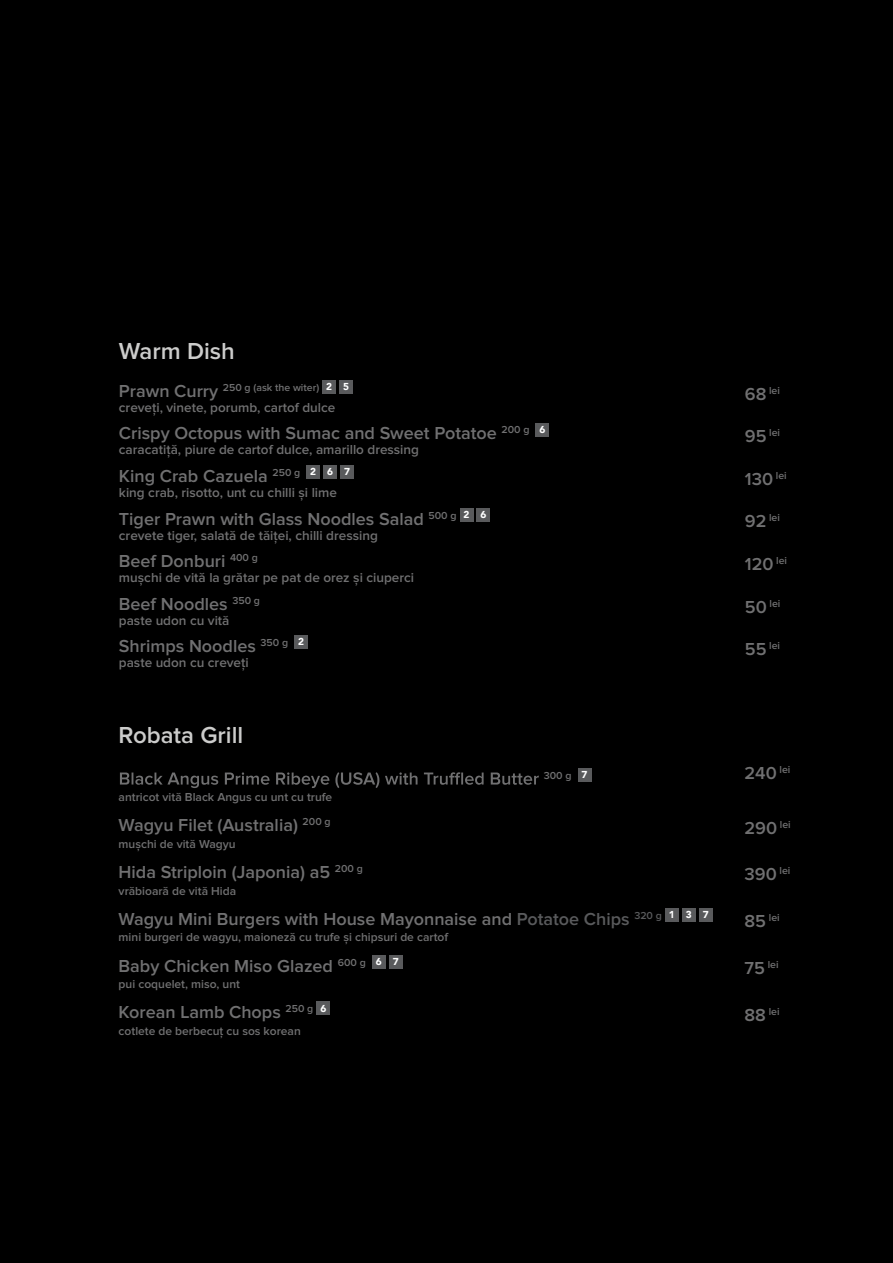
<style>
.page{position:relative;width:893px;height:1263px;background:#000}
.page>*{position:absolute;margin:0;border:0;box-sizing:border-box;transform-origin:0 0}
.t1{font:600 24px "Proxima Nova";color:#cccccb}
.t2{font:600 18px "Proxima Nova";color:#707071}
.t3{font:600 13.5px "Proxima Nova";color:#707071}
.t4{font:600 12px "Proxima Nova";color:#707071}
.t5{font:600 10.5px "Proxima Nova";color:#707071}
.s1{font-size:18px}
.s2{font-family:"Avenir";font-weight:900;font-size:10.05px;color:#fff}
.s3{color:#595a5c}
</style>
<div class="page">
<svg style="left:120px;top:772px;width:419px;height:16px"></svg>
<div style="left:577px;top:768px;width:14px;height:13px;background:#595a5c"></div>
<div style="left:665px;top:908px;width:14px;height:14px;background:#595a5c"></div>
<div style="left:682px;top:908px;width:14px;height:14px;background:#595a5c"></div>
<div style="left:699px;top:908px;width:14px;height:14px;background:#595a5c"></div>
<div style="left:372px;top:955px;width:14px;height:14px;background:#595a5c"></div>
<div style="left:389px;top:955px;width:14px;height:14px;background:#595a5c"></div>
<div style="left:316px;top:1001px;width:14px;height:14px;background:#595a5c"></div>
<div style="left:322px;top:380px;width:14px;height:14px;background:#595a5c"></div>
<div style="left:339px;top:380px;width:14px;height:14px;background:#595a5c"></div>
<div style="left:535px;top:422px;width:14px;height:14px;background:#595a5c"></div>
<div style="left:306px;top:465px;width:14px;height:14px;background:#595a5c"></div>
<div style="left:323px;top:465px;width:14px;height:14px;background:#595a5c"></div>
<div style="left:340px;top:465px;width:14px;height:14px;background:#595a5c"></div>
<div style="left:460px;top:508px;width:13px;height:13px;background:#595a5c"></div>
<div style="left:476px;top:508px;width:14px;height:13px;background:#595a5c"></div>
<div style="left:294px;top:635px;width:14px;height:14px;background:#595a5c"></div>
<h1 class="t1" style="left:119px;top:340px;width:117px">Warm Dish</h1>
<p class="t5" style="left:119px;top:383px;width:232px"><span class="s1">Prawn Curry</span> 250 g (ask the witer) <span class="s2">2 5</span></p>
<p class="t3" style="left:119px;top:401px;width:218px">creveţi, vinete, porumb, cartof dulce</p>
<p class="t5" style="left:745px;top:386px;width:37px"><span class="s1">68</span> lei</p>
<p class="t2" style="left:119px;top:425px;width:428px">Crispy Octopus with Sumac and Sweet Potatoe <sup>200</sup> <sup>g</sup> <sup>6</sup></p>
<p class="t3" style="left:119px;top:444px;width:302px">caracatiţă, piure de cartof dulce, amarillo dressing</p>
<p class="t5" style="left:745px;top:428px;width:37px"><span class="s1">95</span> lei</p>
<p class="t2" style="left:119px;top:468px;width:233px">King Crab Cazuela <sup>250</sup> <sup>g</sup> <sup>2</sup> <sup>6</sup> <sup>7</sup></p>
<p class="t3" style="left:119px;top:486px;width:220px">king crab, risotto, unt cu chilli și lime</p>
<p class="t2" style="left:745px;top:471px;width:43px">130 <sup>lei</sup></p>
<p class="t2" style="left:119px;top:510px;width:369px">Tiger Prawn with Glass Noodles Salad <sup>500</sup> <sup>g</sup> <sup>2</sup> <sup>6</sup></p>
<p class="t3" style="left:119px;top:529px;width:260px">crevete tiger, salată de tăiţei, chilli dressing</p>
<p class="t5" style="left:745px;top:513px;width:37px"><span class="s1">92</span> lei</p>
<p class="t2" style="left:119px;top:553px;width:141px">Beef Donburi <sup>400</sup> <sup>g</sup></p>
<p class="t3" style="left:119px;top:571px;width:297px">mușchi de vită la grătar pe pat de orez și ciuperci</p>
<p class="t2" style="left:745px;top:556px;width:44px">120 <sup>lei</sup></p>
<p class="t2" style="left:119px;top:595px;width:143px">Beef Noodles <sup>350</sup> <sup>g</sup></p>
<p class="t3" style="left:119px;top:614px;width:112px">paste udon cu vită</p>
<p class="t5" style="left:745px;top:598px;width:37px"><span class="s1">50</span> lei</p>
<p class="t2" style="left:119px;top:638px;width:187px">Shrimps Noodles <sup>350</sup> <sup>g</sup> <sup>2</sup></p>
<p class="t3" style="left:119px;top:656px;width:131px">paste udon cu creveţi</p>
<p class="t5" style="left:745px;top:641px;width:37px"><span class="s1">55</span> lei</p>
<h1 class="t1" style="left:119px;top:724px;width:126px">Robata Grill</h1>
<p class="t5" style="left:544px;top:770px;width:45px">300 g <span class="s2">7</span></p>
<p class="t2" style="left:745px;top:765px;width:47px">240 <sup>lei</sup></p>
<p class="t4" style="left:119px;top:791px;width:215px">antricot vită Black Angus cu unt cu trufe</p>
<p class="t2" style="left:119px;top:817px;width:213px">Wagyu Filet (Australia) <sup>200</sup> <sup>g</sup></p>
<p class="t4" style="left:119px;top:838px;width:118px">mușchi de vită Wagyu</p>
<p class="t2" style="left:745px;top:819px;width:48px">290 <sup>lei</sup></p>
<p class="t2" style="left:119px;top:864px;width:246px">Hida Striploin (Japonia) a5 <sup>200</sup> <sup>g</sup></p>
<p class="t4" style="left:119px;top:885px;width:119px">vrăbioară de vită Hida</p>
<p class="t2" style="left:745px;top:866px;width:47px">390 <sup>lei</sup></p>
<p class="t2" style="left:119px;top:911px;width:591px">Wagyu Mini Burgers with House Mayonnaise and <span class="s3">Potatoe Chips</span> <sup>320</sup> <sup>g</sup> <sup>1</sup> <sup>3</sup> <sup>7</sup></p>
<p class="t4" style="left:119px;top:932px;width:331px">mini burgeri de wagyu, maioneză cu trufe și chipsuri de cartof</p>
<p class="t5" style="left:745px;top:913px;width:37px"><span class="s1">85</span> lei</p>
<p class="t2" style="left:119px;top:957px;width:281px">Baby Chicken Miso Glazed <sup>600</sup> <sup>g</sup> <sup>6</sup> <sup>7</sup></p>
<p class="t4" style="left:119px;top:979px;width:123px">pui coquelet, miso, unt</p>
<p class="t5" style="left:745px;top:960px;width:35px"><span class="s1">75</span> lei</p>
<p class="t2" style="left:119px;top:1004px;width:209px">Korean Lamb Chops <sup>250</sup> <sup>g</sup> <sup>6</sup></p>
<p class="t4" style="left:119px;top:1025px;width:184px">cotlete de berbecuţ cu sos korean</p>
<p class="t5" style="left:745px;top:1006px;width:37px"><span class="s1">88</span> lei</p>
</div>
